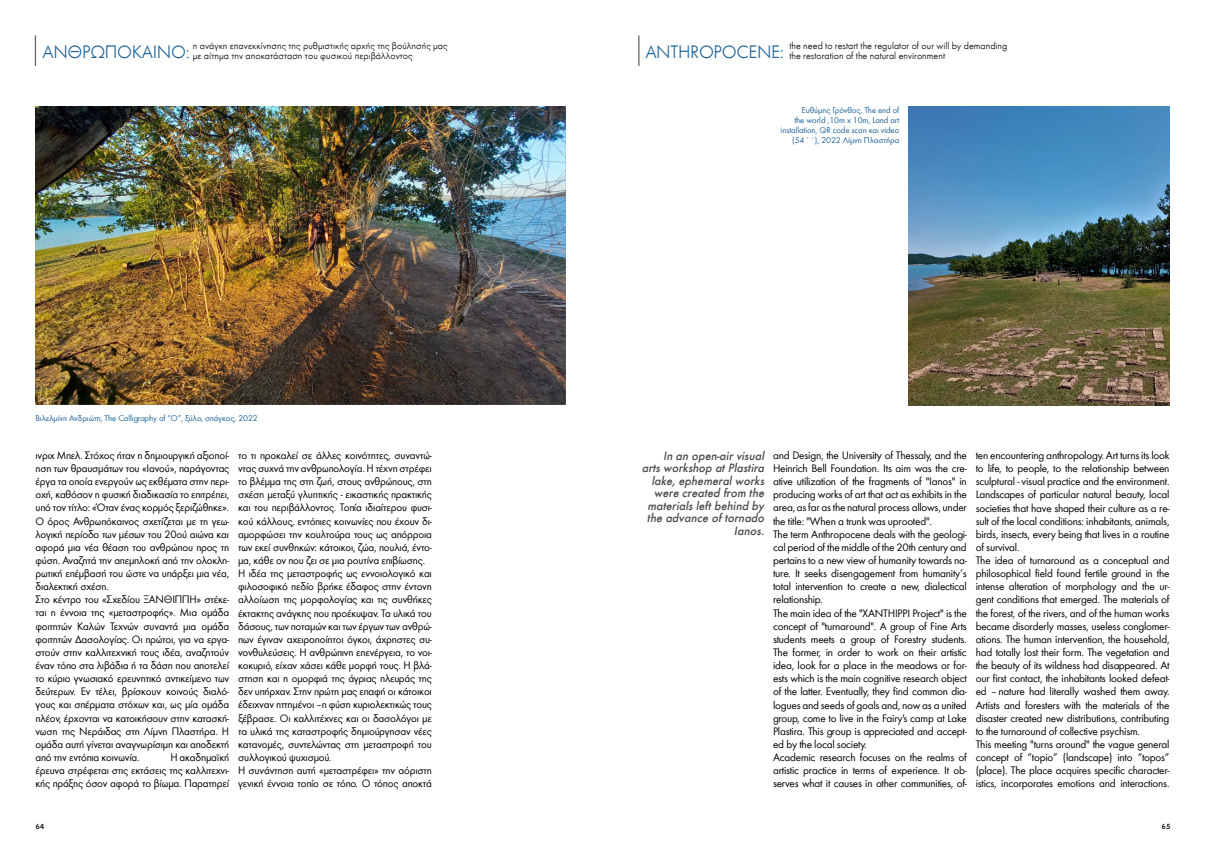
<style>
.page{position:relative;width:1205px;height:851px;background:#fff}
.page>*{position:absolute;margin:0;border:0;box-sizing:border-box;transform-origin:0 0}
.t1{font:300 18.75px "Futura Greek";letter-spacing:-.02em;color:#1e6398}
.t2{font:italic 500 12.5px/12.5px "Futura Greek";color:#4d4d4f;text-align:right}
.t3{font:11.25px/13.1px "Futura Greek";letter-spacing:-.02em;color:#000}
.t4{font:300 10px/10px "Futura Greek";color:#000}
.t5{font:8.75px/10px "Futura Greek";letter-spacing:-.01em;color:#1e6398;text-align:right}
.t6{font:500 7.5px "PF Textbook";color:#000}
</style>
<div class="page">
<img style="left:908px;top:106px;width:261px;height:299px">
<img style="left:35px;top:106px;width:531px;height:299px">
<hr style="left:35px;top:35px;width:1px;height:31px;background:#636466">
<hr style="left:638px;top:35px;width:1px;height:31px;background:#636466">
<h1 class="t1" style="left:43px;top:41px;width:149px">ΑΝΘΡΩΠΌΚΑΙΝΟ:</h1>
<p class="t4" style="left:193px;top:40px;width:256px">η ανάγκη επανεκκίνησης της ρυθμιστικής αρχής της βούλησής μας με αίτημα την αποκατάσταση του φυσικού περιβάλλοντος</p>
<h1 class="t1" style="left:645px;top:41px;width:140px">ANTHROPOCENE:</h1>
<p class="t4" style="left:789px;top:40px;width:220px">the need to restart the regulator of our will by demanding the restoration of the natural environment</p>
<p class="t5" style="left:35px;top:413px;width:224px">Βιλελμίνη Ανδριώτη, The Calligraphy of “O”, ξύλο, σπάγκος, 2022</p>
<p class="t5" style="left:780px;top:105px;width:120px">Ευθύμης Γρόνθος, The end of<br>the world ,10m x 10m, Land art installation, QR code scan και video (54΄΄), 2022 Λίμνη Πλαστήρα</p>
<p class="t3" style="left:35px;top:449px;width:195px">ινριχ Μπελ. Στόχος ήταν η δημιουργική αξιοποί&shy;ηση των θραυσμάτων του «Ιανού», παράγοντας έργα τα οποία ενεργούν ως εκθέματα στην περι&shy;οχή, καθόσον η φυσική διαδικασία το επιτρέπει, υπό τον τίτλο: «Όταν ένας κορμός ξεριζώθηκε».<br>Ο όρος Ανθρωπόκαινος σχετίζεται με τη γεω&shy;λογική περίοδο των μέσων του 20ού αιώνα και αφορά μια νέα θέαση του ανθρώπου προς τη φύση. Αναζητά την απεμπλοκή από την ολοκλη&shy;ρωτική επέμβασή του ώστε να υπάρξει μια νέα, διαλεκτική σχέση.<br>Στο κέντρο του «Σχεδίου ΞΑΝΘΙΠΠΗ» στέκε&shy;ται η έννοια της «μεταστροφής». Μια ομάδα φοιτητών Καλών Τεχνών συναντά μια ομάδα φοιτητών Δασολογίας. Οι πρώτοι, για να εργα&shy;στούν στην καλλιτεχνική τους ιδέα, αναζητούν έναν τόπο στα λιβάδια ή τα δάση που αποτελεί το κύριο γνωσιακό ερευνητικό αντικείμενο των δεύτερων. Εν τέλει, βρίσκουν κοινούς διαλό&shy;γους και σπέρματα στόχων και, ως μία ομάδα πλέον, έρχονται να κατοικήσουν στην κατασκή&shy;νωση της Νεράιδας στη Λίμνη Πλαστήρα. Η ομάδα αυτή γίνεται αναγνωρίσιμη και αποδεκτή από την εντόπια κοινωνία.</p>
<p class="t3" style="left:35px;top:750px;width:195px;text-align:justify;text-indent:135px">H ακαδημαϊκή έρευνα στρέφεται στις εκτάσεις της καλλιτεχνι&shy;κής πράξης όσον αφορά το βίωμα. Παρατηρεί</p>
<p class="t3" style="left:238px;top:449px;width:195px">το τι προκαλεί σε άλλες κοινότητες, συναντώ&shy;ντας συχνά την ανθρωπολογία. Η τέχνη στρέφει το βλέμμα της στη ζωή, στους ανθρώπους, στη σχέση μεταξύ γλυπτικής - εικαστικής πρακτικής και του περιβάλλοντος. Τοπία ιδιαίτερου φυσι&shy;κού κάλλους, εντόπιες κοινωνίες που έχουν δι&shy;αμορφώσει την κουλτούρα τους ως απόρροια των εκεί συνθηκών: κάτοικοι, ζώα, πουλιά, έντο&shy;μα, κάθε ον που ζει σε μια ρουτίνα επιβίωσης.<br>Η ιδέα της μεταστροφής ως εννοιολογικό και φιλοσοφικό πεδίο βρήκε έδαφος στην έντονη αλλοίωση της μορφολογίας και τις συνθήκες έκτακτης ανάγκης που προέκυψαν. Τα υλικά του δάσους, των ποταμών και των έργων των ανθρώ&shy;πων έγιναν αχειροποίητοι όγκοι, άχρηστες συ&shy;νονθυλεύσεις. Η ανθρώπινη επενέργεια, το νοι&shy;κοκυριό, είχαν χάσει κάθε μορφή τους. Η βλά&shy;στηση και η ομορφιά της άγριας πλευράς της δεν υπήρχαν. Στην πρώτη μας επαφή οι κάτοικοι έδειχναν ηττημένοι – η φύση κυριολεκτικώς τους ξέβρασε. Οι καλλιτέχνες και οι δασολόγοι με τα υλικά της καταστροφής δημιούργησαν νέες κατανομές, συντελώντας στη μεταστροφή του συλλογικού ψυχισμού.<br>Η συνάντηση αυτή «μεταστρέφει» την αόριστη γενική έννοια τοπίο σε τόπο. Ο τόπος αποκτά</p>
<p class="t3" style="left:773px;top:449px;width:195px">and Design, the University of Thessaly, and the Heinrich Bell Foundation. Its aim was the cre&shy;ative utilization of the fragments of "Ianos" in producing works of art that act as exhibits in the area, as far as the natural process allows, under the title: "When a trunk was uprooted".<br>The term Anthropocene deals with the geologi&shy;cal period of the middle of the 20th century and pertains to a new view of humanity towards na&shy;ture. It seeks disengagement from humanity’s total intervention to create a new, dialectical relationship.<br>The main idea of the "XANTHIPPI Project" is the concept of "turnaround". A group of Fine Arts students meets a group of Forestry students.<br>The former, in order to work on their artistic idea, look for a place in the meadows or for&shy;ests which is the main cognitive research object of the latter. Eventually, they find common dia&shy;logues and seeds of goals and, now as a united group, come to live in the Fairy's camp at Lake Plastira. This group is appreciated and accept&shy;ed by the local society.<br>Academic research focuses on the realms of artistic practice in terms of experience. It ob&shy;serves what it causes in other communities, of-</p>
<p class="t3" style="left:976px;top:449px;width:195px">ten encountering anthropology. Art turns its look to life, to people, to the relationship between sculptural - visual practice and the environment.<br>Landscapes of particular natural beauty, local societies that have shaped their culture as a re&shy;sult of the local conditions: inhabitants, animals, birds, insects, every being that lives in a routine of survival.<br>The idea of turnaround as a conceptual and philosophical field found fertile ground in the intense alteration of morphology and the ur&shy;gent conditions that emerged. The materials of the forest, of the rivers, and of the human works became disorderly masses, useless conglomer&shy;ations. The human intervention, the household, had totally lost their form. The vegetation and the beauty of its wildness had disappeared. At our first contact, the inhabitants looked defeat&shy;ed – nature had literally washed them away.<br>Artists and foresters with the materials of the disaster created new distributions, contributing to the turnaround of collective psychism.<br>This meeting "turns around" the vague general concept of “topio” (landscape) into “topos” (place). The place acquires specific character&shy;istics, incorporates emotions and interactions.</p>
<p class="t2" style="left:642px;top:449px;width:124px">In an open-air visual arts workshop at Plastira lake, ephemeral works were created from the materials left behind by the advance of tornado<br>Ianos.</p>
<p class="t6" style="left:35px;top:822px;width:11px">64</p>
<p class="t6" style="left:1161px;top:822px;width:11px">65</p>
</div>
